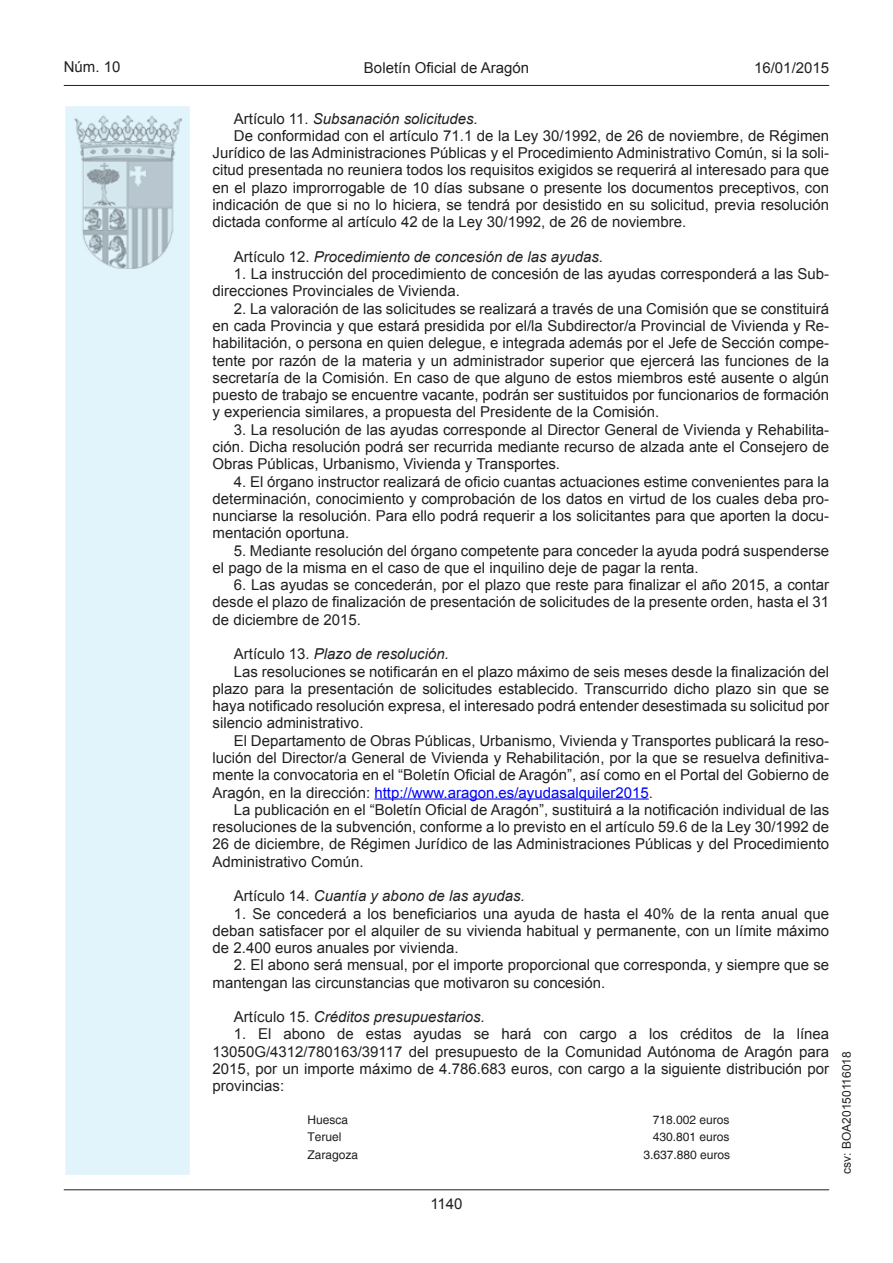
<style>
.page{position:relative;width:893px;height:1263px;background:#fff}
.page>*{position:absolute;margin:0;border:0;box-sizing:border-box;transform-origin:0 0}
.t1{font:15px/17.2px "Arial";color:#231f20;text-align:justify}
.t2{font:italic 15px "Arial";color:#231f20}
.t3{font:15px "Arial";color:#00f}
.t4{font:12px "Helvetica";color:#1d1e1f}
.t5{font:12px "Arial";color:#231f20}
.s1{font-style:normal}
.s2{color:#231f20}
</style>
<div class="page">
<hr style="left:64px;top:85px;width:765px;height:1px;background:#231f20">
<div style="left:64px;top:105px;width:127px;height:1071px;background:#e1f4fc;border:2px solid #fff"></div>
<img style="left:75px;top:115px;width:106px;height:153px">
<hr style="left:64px;top:1189px;width:765px;height:1px;background:#231f20">
<hr style="left:374px;top:798px;width:275px;height:1px;background:#00f">
<p class="t1" style="left:64px;top:59px;width:58px">Núm. 10</p>
<p class="t1" style="left:364px;top:59px;width:167px">Boletín Oficial de Aragón</p>
<p class="t1" style="left:754px;top:59px;width:77px">16/01/2015</p>
<p class="t2" style="left:234px;top:109px;width:246px"><span class="s1">Artículo 11.</span> Subsanación solicitudes.</p>
<p class="t1" style="left:234px;top:127px;width:597px">De conformidad con el artículo 71.1 de la Ley 30/1992, de 26 de noviembre, de Régimen</p>
<p class="t1" style="left:213px;top:144px;width:618px">Jurídico de las Administraciones Públicas y el Procedimiento Administrativo Común, si la soli-</p>
<p class="t1" style="left:213px;top:162px;width:618px">citud presentada no reuniera todos los requisitos exigidos se requerirá al interesado para que</p>
<p class="t1" style="left:213px;top:179px;width:618px">en el plazo improrrogable de 10 días subsane o presente los documentos preceptivos, con</p>
<p class="t1" style="left:213px;top:196px;width:618px">indicación de que si no lo hiciera, se tendrá por desistido en su solicitud, previa resolución</p>
<p class="t1" style="left:213px;top:214px;width:475px">dictada conforme al artículo 42 de la Ley 30/1992, de 26 de noviembre.</p>
<p class="t2" style="left:234px;top:247px;width:371px"><span class="s1">Artículo 12.</span> Procedimiento de concesión de las ayudas.</p>
<p class="t1" style="left:213px;top:265px;width:618px;text-indent:21px">1. La instrucción del procedimiento de concesión de las ayudas corresponderá a las Sub&shy;direcciones Provinciales de Vivienda.</p>
<p class="t1" style="left:213px;top:300px;width:618px;text-indent:21px">2. La valoración de las solicitudes se realizará a través de una Comisión que se constituirá en cada Provincia y que estará presidida por el/la Subdirector/a Provincial de Vivienda y Re&shy;habilitación, o persona en quien delegue, e integrada además por el Jefe de Sección compe&shy;tente por razón de la materia y un administrador superior que ejercerá las funciones de la secretaría de la Comisión. En caso de que alguno de estos miembros esté ausente o algún puesto de trabajo se encuentre vacante, podrán ser sustituidos por funcionarios de formación y experiencia similares, a propuesta del Presidente de la Comisión.</p>
<p class="t1" style="left:213px;top:421px;width:618px;text-indent:21px">3. La resolución de las ayudas corresponde al Director General de Vivienda y Rehabilita&shy;ción. Dicha resolución podrá ser recurrida mediante recurso de alzada ante el Consejero de Obras Públicas, Urbanismo, Vivienda y Transportes.</p>
<p class="t1" style="left:213px;top:473px;width:618px;text-indent:21px">4. El órgano instructor realizará de oficio cuantas actuaciones estime convenientes para la determinación, conocimiento y comprobación de los datos en virtud de los cuales deba pro&shy;nunciarse la resolución. Para ello podrá requerir a los solicitantes para que aporten la docu&shy;mentación oportuna.</p>
<p class="t1" style="left:213px;top:542px;width:618px;text-indent:21px">5. Mediante resolución del órgano competente para conceder la ayuda podrá suspenderse el pago de la misma en el caso de que el inquilino deje de pagar la renta.</p>
<p class="t1" style="left:213px;top:576px;width:618px;text-indent:21px">6. Las ayudas se concederán, por el plazo que reste para finalizar el año 2015, a contar desde el plazo de finalización de presentación de solicitudes de la presente orden, hasta el 31 de diciembre de 2015.</p>
<p class="t2" style="left:234px;top:644px;width:217px"><span class="s1">Artículo 13.</span> Plazo de resolución.</p>
<p class="t1" style="left:234px;top:663px;width:597px">Las resoluciones se notificarán en el plazo máximo de seis meses desde la finalización del</p>
<p class="t1" style="left:213px;top:680px;width:618px">plazo para la presentación de solicitudes establecido. Transcurrido dicho plazo sin que se</p>
<p class="t1" style="left:213px;top:697px;width:618px">haya notificado resolución expresa, el interesado podrá entender desestimada su solicitud por</p>
<p class="t1" style="left:213px;top:715px;width:152px">silencio administrativo.</p>
<p class="t1" style="left:234px;top:732px;width:597px">El Departamento de Obras Públicas, Urbanismo, Vivienda y Transportes publicará la reso-</p>
<p class="t1" style="left:213px;top:749px;width:618px">lución del Director/a General de Vivienda y Rehabilitación, por la que se resuelva definitiva-</p>
<p class="t1" style="left:213px;top:766px;width:618px">mente la convocatoria en el “Boletín Oficial de Aragón”, así como en el Portal del Gobierno de</p>
<p class="t3" style="left:213px;top:782px;width:442px"><span class="s2">Aragón, en la dirección:</span> http://www.aragon.es/ayudasalquiler2015<span class="s2">.</span></p>
<p class="t1" style="left:234px;top:801px;width:597px">La publicación en el “Boletín Oficial de Aragón”, sustituirá a la notificación individual de las</p>
<p class="t1" style="left:213px;top:818px;width:618px">resoluciones de la subvención, conforme a lo previsto en el artículo 59.6 de la Ley 30/1992 de</p>
<p class="t1" style="left:213px;top:836px;width:618px">26 de diciembre, de Régimen Jurídico de las Administraciones Públicas y del Procedimiento</p>
<p class="t1" style="left:213px;top:853px;width:152px">Administrativo Común.</p>
<p class="t2" style="left:234px;top:886px;width:292px"><span class="s1">Artículo 14.</span> Cuantía y abono de las ayudas.</p>
<p class="t1" style="left:213px;top:905px;width:618px;text-indent:21px">1. Se concederá a los beneficiarios una ayuda de hasta el 40% de la renta anual que deban satisfacer por el alquiler de su vivienda habitual y permanente, con un límite máximo de 2.400 euros anuales por vivienda.</p>
<p class="t1" style="left:213px;top:957px;width:618px;text-indent:21px">2. El abono será mensual, por el importe proporcional que corresponda, y siempre que se mantengan las circunstancias que motivaron su concesión.</p>
<p class="t2" style="left:234px;top:1007px;width:252px"><span class="s1">Artículo 15.</span> Créditos presupuestarios.</p>
<p class="t1" style="left:213px;top:1026px;width:618px;text-indent:21px">1. El abono de estas ayudas se hará con cargo a los créditos de la línea 13050G/4312/780163/39117 del presupuesto de la Comunidad Autónoma de Aragón para 2015, por un importe máximo de 4.786.683 euros, con cargo a la siguiente distribución por provincias:</p>
<p class="t4" style="left:308px;top:1112px;width:42px">Huesca</p>
<p class="t4" style="left:653px;top:1112px;width:78px">718.002 euros</p>
<p class="t4" style="left:308px;top:1129px;width:36px">Teruel</p>
<p class="t4" style="left:653px;top:1129px;width:78px">430.801 euros</p>
<p class="t4" style="left:308px;top:1147px;width:52px">Zaragoza</p>
<p class="t4" style="left:643px;top:1147px;width:88px">3.637.880 euros</p>
<p class="t1" style="left:430px;top:1195px;width:34px">1140</p>
<p class="t5" style="left:839px;top:1174px;width:124px;rotate:-90deg">csv: BOA20150116018</p>
</div>
